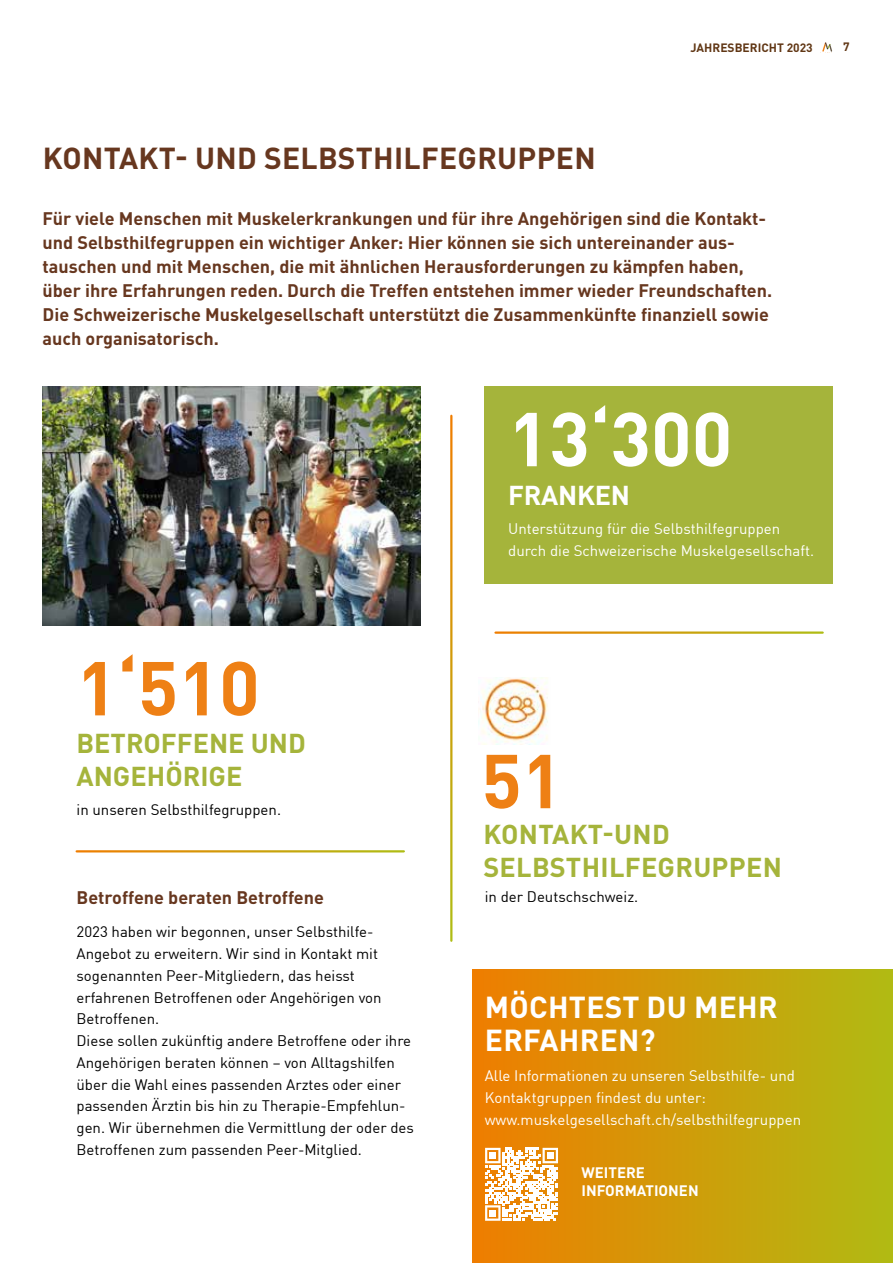
<style>
.page{position:relative;width:893px;height:1263px;background:#fff}
.page>*{position:absolute;margin:0;border:0;box-sizing:border-box;transform-origin:0 0}
.t1{font:700 75px "DIN Pro";color:#ee8015}
.t2{font:700 75px "DIN Pro";color:#fff}
.t3{font:700 30px "DIN Pro";letter-spacing:.01em;color:#67371f}
.t4{font:700 30px/33px "DIN Pro";letter-spacing:.01em;color:#fff}
.t5{font:700 27px/33px "DIN Pro";letter-spacing:.005em;color:#a5b43b}
.t6{font:700 27px "DIN Pro";letter-spacing:-.01em;color:#fff}
.t7{font:700 18px/24px "DIN Pro";color:#67371f}
.t8{font:15px/21.8px "DIN";color:#000}
.t9{font:15px/21.8px "DIN";color:#fff}
.t10{font:700 15px/18px "DIN Pro";color:#fff}
.t11{font:700 12px "DINOT";color:#613715}
</style>
<div class="page">
<svg style="left:822px;top:42px;width:10px;height:10px"></svg>
<img style="left:43px;top:387px;width:378px;height:238px">
<div style="left:472px;top:969px;width:421px;height:294px;background:linear-gradient(to right,#ef7d00,#b0ba13)"></div>
<svg style="left:485px;top:1148px;width:73px;height:73px"></svg>
<div style="left:489px;top:1152px;width:7px;height:7px;background:#fff"></div>
<div style="left:547px;top:1152px;width:7px;height:7px;background:#fff"></div>
<div style="left:489px;top:1210px;width:7px;height:6px;background:#fff"></div>
<div style="left:485px;top:387px;width:348px;height:197px;background:#a5b43b"></div>
<img style="left:478px;top:677px;width:70px;height:67px">
<h2 class="t3" style="left:43px;top:135px;width:555px">KONTAKT- UND SELBSTHILFEGRUPPEN</h2>
<p class="t11" style="left:691px;top:39px;width:124px">JAHRESBERICHT 2023</p>
<p class="t11" style="left:843px;top:39px;width:8px">7</p>
<p class="t7" style="left:43px;top:206px;width:731px">Für viele Menschen mit Muskelerkrankungen und für ihre Angehörigen sind die Kontakt&shy;und Selbsthilfegruppen ein wichtiger Anker: Hier können sie sich untereinander aus&shy;tauschen und mit Menschen, die mit ähnlichen Herausforderungen zu kämpfen haben, über ihre Erfahrungen reden. Durch die Treffen entstehen immer wieder Freundschaften.<br>Die Schweizerische Muskelgesellschaft unterstützt die Zusammenkünfte finanziell sowie auch organisatorisch.</p>
<h1 class="t1" style="left:77px;top:630px;width:185px">1‘510</h1>
<h3 class="t5" style="left:77px;top:725px;width:231px">BETROFFENE UND<br>ANGEHÖRIGE</h3>
<p class="t8" style="left:77px;top:799px;width:206px">in unseren Selbsthilfegruppen.</p>
<p class="t7" style="left:77px;top:884px;width:249px">Betroffene beraten Betroffene</p>
<p class="t8" style="left:77px;top:921px;width:339px">2023 haben wir begonnen, unser Selbsthilfe-Angebot zu erweitern. Wir sind in Kontakt mit sogenannten Peer-Mitgliedern, das heisst erfahrenen Betroffenen oder Angehörigen von Betroffenen.<br>Diese sollen zukünftig andere Betroffene oder ihre Angehörigen beraten können – von Alltagshilfen über die Wahl eines passenden Arztes oder einer passenden Ärztin bis hin zu Therapie-Empfehlun&shy;gen. Wir übernehmen die Vermittlung der oder des Betroffenen zum passenden Peer-Mitglied.</p>
<h1 class="t2" style="left:508px;top:381px;width:226px">13‘300</h1>
<h3 class="t6" style="left:508px;top:474px;width:123px">FRANKEN</h3>
<p class="t9" style="left:508px;top:517px;width:308px">Unterstützung für die Selbsthilfegruppen durch die Schweizerische Muskelgesellschaft.</p>
<h1 class="t1" style="left:481px;top:722px;width:83px">51</h1>
<h3 class="t5" style="left:483px;top:816px;width:300px">KONTAKT-UND<br>SELBSTHILFEGRUPPEN</h3>
<p class="t8" style="left:485px;top:886px;width:155px">in der Deutschschweiz.</p>
<h2 class="t4" style="left:485px;top:988px;width:294px">MÖCHTEST DU MEHR<br>ERFAHREN?</h2>
<p class="t9" style="left:485px;top:1065px;width:318px">Alle Informationen zu unseren Selbsthilfe- und<br>Kontaktgruppen findest du unter: www.muskelgesellschaft.ch/selbsthilfegruppen</p>
<p class="t10" style="left:581px;top:1162px;width:119px">WEITERE<br>INFORMATIONEN</p>
</div>
